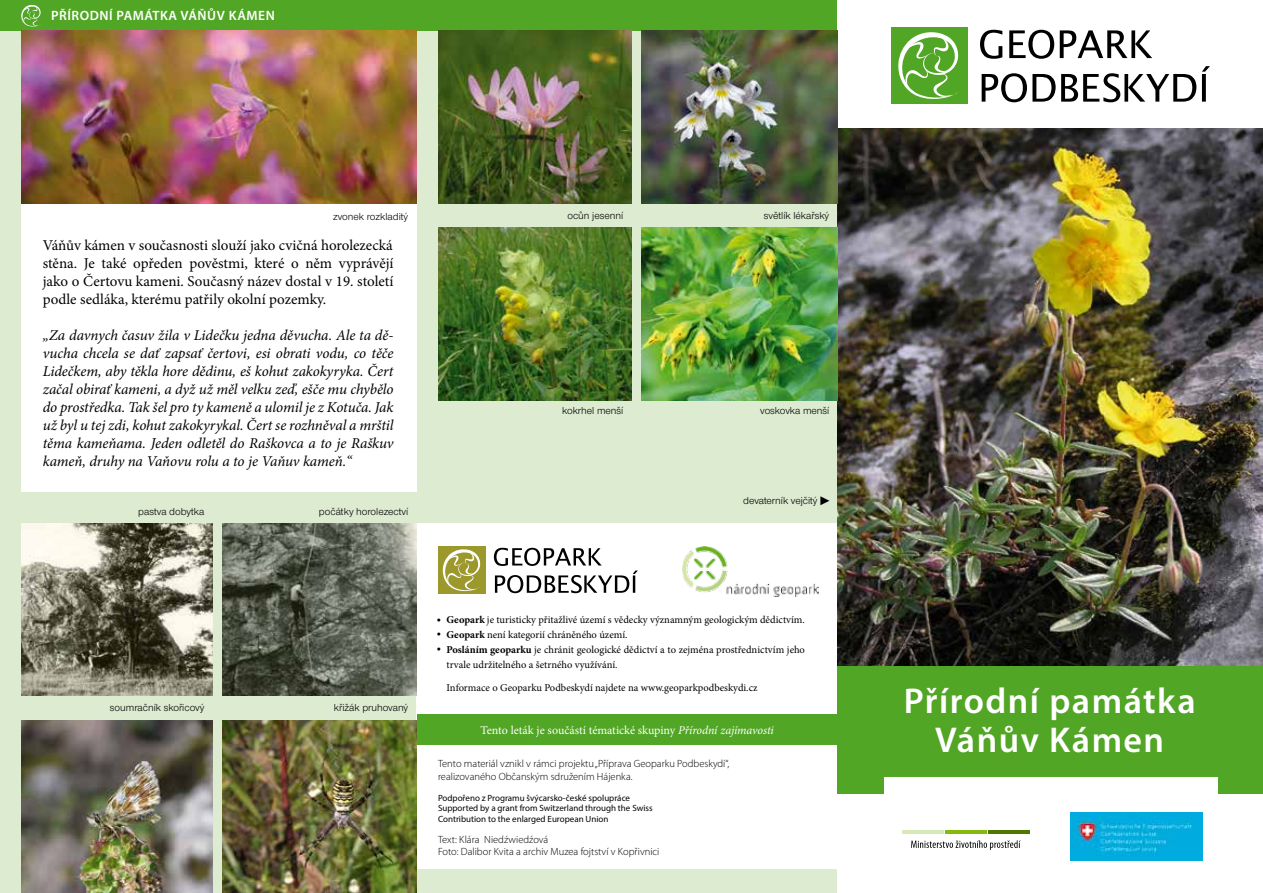
<style>
.page{position:relative;width:1263px;height:893px;background:#ddebd1}
.page>*{position:absolute;margin:0;border:0;box-sizing:border-box;transform-origin:0 0}
.t1{font:600 36px/39px "Myriad Pro";letter-spacing:.04em;color:#fff;text-align:center}
.t2{font:italic 15px/18px "Minion Pro";letter-spacing:-.01em;color:#000;text-align:justify}
.t3{font:15px/18px "Minion Pro";color:#000;text-align:justify}
.t4{font:600 13.5px "Myriad Pro";letter-spacing:.04em;color:#fff}
.t5{font:12px "Minion Pro";letter-spacing:-.005em;color:#fff}
.t6{font:12px/14.4px "Times New Roman";color:#000;text-align:justify}
.t7{font:10.5px/15px "Minion Pro";color:#000}
.t8{font:300 10.5px/12.6px "Myriad Pro";color:#000}
.t9{font:10.5px "Nimbus Sans Novus TOT";color:#000}
.t10{font:9px/10.5px "Myriad Pro";color:#000}
.s1{font-family:"Times New Roman";font-size:12.6px}
.s2{font-weight:700}
.s3{font-style:italic}
</style>
<div class="page">
<div style="left:417px;top:523px;width:442px;height:346px;background:#fff"></div>
<div style="left:417px;top:714px;width:433px;height:31px;background:#52a625"></div>
<div style="left:438px;top:546px;width:48px;height:48px;background:#9c982c"></div>
<svg style="left:442px;top:549px;width:39px;height:42px"></svg>
<svg style="left:494px;top:548px;width:144px;height:45px"></svg>
<img style="left:683px;top:546px;width:136px;height:50px">
<div style="left:21px;top:200px;width:396px;height:292px;background:#fff"></div>
<div style="left:0;top:0;width:838px;height:31px;background:#52a625"></div>
<img style="left:838px;top:128px;width:425px;height:538px">
<div style="left:838px;top:0;width:425px;height:128px;background:#fff"></div>
<div style="left:838px;top:666px;width:425px;height:128px;background:#52a625"></div>
<div style="left:838px;top:794px;width:425px;height:99px;background:#fff"></div>
<div style="left:884px;top:777px;width:334px;height:77px;background:#fff"></div>
<img style="left:1071px;top:812px;width:131px;height:48px">
<img style="left:21px;top:31px;width:396px;height:173px">
<img style="left:21px;top:523px;width:192px;height:173px">
<img style="left:438px;top:31px;width:194px;height:173px">
<img style="left:21px;top:720px;width:192px;height:173px">
<img style="left:438px;top:228px;width:194px;height:173px">
<img style="left:222px;top:523px;width:195px;height:173px">
<img style="left:641px;top:31px;width:197px;height:173px">
<img style="left:222px;top:720px;width:195px;height:173px">
<img style="left:641px;top:228px;width:197px;height:173px">
<div style="left:891px;top:28px;width:76px;height:76px;background:#52a625"></div>
<svg style="left:898px;top:32px;width:61px;height:67px"></svg>
<svg style="left:980px;top:30px;width:230px;height:72px"></svg>
<svg style="left:21px;top:5px;width:20px;height:22px"></svg>
<hr style="left:988px;top:831px;width:41px;height:3px;background:#517703">
<hr style="left:902px;top:831px;width:42px;height:3px;background:#d8e8b8">
<hr style="left:945px;top:831px;width:41px;height:3px;background:#85ba0d">
<svg style="left:911px;top:840px;width:109px;height:10px"></svg>
<p class="t4" style="left:51px;top:7px;width:225px">PŘÍRODNÍ PAMÁTKA VÁŇŮV KÁMEN</p>
<p class="t9" style="left:333px;top:210px;width:76px">zvonek rozkladitý</p>
<p class="t3" style="left:43px;top:236px;width:352px">Váňův kámen v současnosti slouží jako cvičná horolezecká stěna. Je také opředen pověstmi, které o něm vyprávějí jako o Čertovu kameni. Současný název dostal v 19. století podle sedláka, kterému patřily okolní pozemky.</p>
<p class="t2" style="left:43px;top:326px;width:352px">„Za davnych časuv žila v Lidečku jedna děvucha. Ale ta dě&shy;vucha chcela se dať zapsať čertovi, esi obrati vodu, co těče Lidečkem, aby těkla hore dědinu, eš kohut zakokyryka. Čert začal obirať kameni, a dyž už měl velku zeď, ešče mu chybělo do prostředka. Tak šel pro ty kameně a ulomil je z Kotuča. Jak už byl u tej zdi, kohut zakokyrykal. Čert se rozhněval a mrštil těma kameňama. Jeden odletěl do Raškovca a to je Raškuv kameň, druhy na Vaňovu rolu a to je Vaňuv kameň.“</p>
<p class="t9" style="left:138px;top:505px;width:68px">pastva dobytka</p>
<p class="t9" style="left:319px;top:505px;width:91px">počátky horolezectví</p>
<p class="t9" style="left:567px;top:209px;width:57px">ocůn jesenní</p>
<p class="t9" style="left:562px;top:405px;width:63px">kokrhel menší</p>
<p class="t9" style="left:764px;top:209px;width:67px">světlík lékařský</p>
<p class="t9" style="left:760px;top:405px;width:71px">voskovka menší</p>
<p class="t9" style="left:743px;top:495px;width:90px">devaterník vejčitý <span class="s1">►</span></p>
<p class="t9" style="left:110px;top:701px;width:96px">soumračník skořicový</p>
<p class="t9" style="left:334px;top:701px;width:76px">křižák pruhovaný</p>
<p class="t7" style="left:446px;top:612px;width:360px"><span class="s2">Geopark</span> je turisticky přitažlivé území s vědecky významným geologickým dědictvím.<br><span class="s2">Geopark</span> není kategorií chráněného území.<br><span class="s2">Posláním geoparku</span> je chránit geologické dědictví a to zejména prostřednictvím jeho trvale udržitelného a šetrného využívání.</p>
<p class="t7" style="left:446px;top:680px;width:312px">Informace o Geoparku Podbeskydí najdete na www.geoparkpodbeskydi.cz</p>
<p class="t6" style="left:437px;top:612px;width:6px">• • •</p>
<p class="t5" style="left:481px;top:722px;width:295px">Tento leták je součástí tématické skupiny <span class="s3">Přírodní zajímavosti</span></p>
<p class="t8" style="left:438px;top:757px;width:293px">Tento materiál vznikl v rámci projektu „Příprava Geoparku Podbeskydí“, realizovaného Občanským sdružením Hájenka.</p>
<p class="t10" style="left:438px;top:793px;width:216px">Podpořeno z Programu švýcarsko-české spolupráce<br>Supported by a grant from Switzerland through the Swiss<br>Contribution to the enlarged European Union</p>
<p class="t8" style="left:438px;top:833px;width:223px">Text: Klára Niedźwiedźová<br>Foto: Dalibor Kvita a archiv Muzea fojtství v Kopřivnici</p>
<h1 class="t1" style="left:904px;top:680px;width:293px">Přírodní památka<br>Váňův Kámen</h1>
</div>
